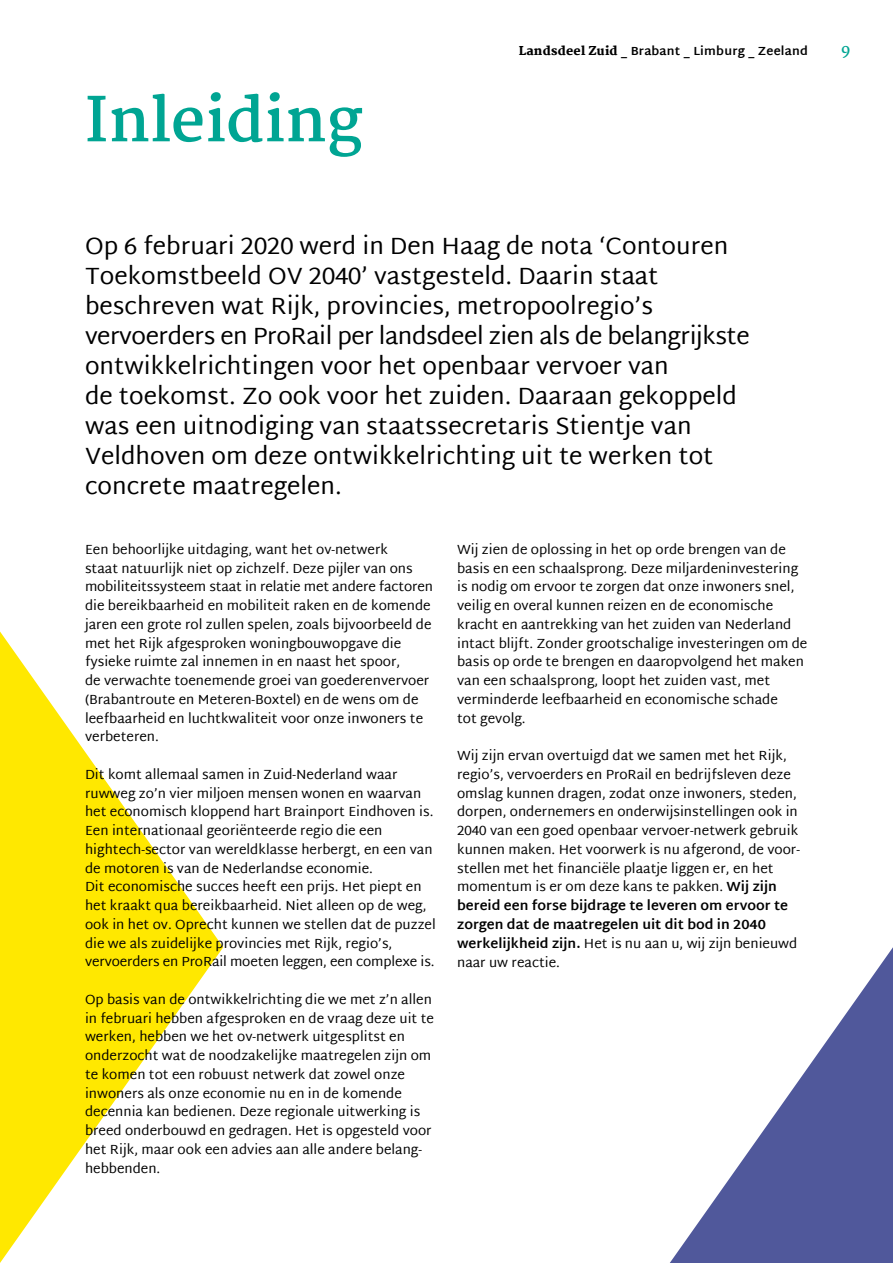
<style>
.page{position:relative;width:893px;height:1263px;background:#fff}
.page>*{position:absolute;margin:0;border:0;box-sizing:border-box;transform-origin:0 0}
.t1{font:700 60px "Martel";color:#00a593}
.t2{font:24px/30px "Martel Sans";color:#000}
.t3{font:700 15px "Martel";color:#00a593}
.t4{font:13.5px/18.8px "Martel Sans";color:#000}
.t5{font:700 12px "Martel Sans";letter-spacing:.02em;color:#000}
.s1{font-family:"Martel";font-weight:800}
.s2{font-weight:700}
</style>
<div class="page">
<svg style="left:670px;top:947px;width:223px;height:316px"></svg>
<svg style="left:0;top:631px;width:223px;height:632px"></svg>
<h1 class="t1" style="left:85px;top:85px;width:279px">Inleiding</h1>
<p class="t5" style="left:519px;top:44px;width:291px"><span class="s1">Landsdeel Zuid</span> _ Brabant _ Limburg _ Zeeland</p>
<p class="t3" style="left:841px;top:41px;width:11px">9</p>
<p class="t2" style="left:85px;top:231px;width:666px">Op 6 februari 2020 werd in Den Haag de nota ‘Contouren Toekomstbeeld OV 2040’ vastgesteld. Daarin staat beschreven wat Rijk, provincies, metropoolregio’s vervoerders en ProRail per landsdeel zien als de belangrijkste ontwikkelrichtingen voor het openbaar vervoer van<br>de toekomst. Zo ook voor het zuiden. Daaraan gekoppeld was een uitnodiging van staatssecretaris Stientje van Veldhoven om deze ontwikkelrichting uit te werken tot concrete maatregelen.</p>
<p class="t4" style="left:85px;top:540px;width:350px">Een behoorlijke uitdaging, want het ov-netwerk<br>staat natuurlijk niet op zichzelf. Deze pijler van ons mobiliteitssysteem staat in relatie met andere factoren die bereikbaarheid en mobiliteit raken en de komende jaren een grote rol zullen spelen, zoals bijvoorbeeld de met het Rijk afgesproken woningbouwopgave die fysieke ruimte zal innemen in en naast het spoor,<br>de verwachte toenemende groei van goederenvervoer (Brabantroute en Meteren-Boxtel) en de wens om de leefbaarheid en luchtkwaliteit voor onze inwoners te verbeteren.</p>
<p class="t4" style="left:85px;top:765px;width:352px">Dit komt allemaal samen in Zuid-Nederland waar ruwweg zo’n vier miljoen mensen wonen en waarvan het economisch kloppend hart Brainport Eindhoven is.<br>Een internationaal georiënteerde regio die een hightech-sector van wereldklasse herbergt, en een van de motoren is van de Nederlandse economie.<br>Dit economische succes heeft een prijs. Het piept en het kraakt qua bereikbaarheid. Niet alleen op de weg, ook in het ov. Oprecht kunnen we stellen dat de puzzel die we als zuidelijke provincies met Rijk, regio’s, vervoerders en ProRail moeten leggen, een complexe is.</p>
<p class="t4" style="left:85px;top:990px;width:351px">Op basis van de ontwikkelrichting die we met z’n allen in februari hebben afgesproken en de vraag deze uit te werken, hebben we het ov-netwerk uitgesplitst en onderzocht wat de noodzakelijke maatregelen zijn om te komen tot een robuust netwerk dat zowel onze inwoners als onze economie nu en in de komende decennia kan bedienen. Deze regionale uitwerking is breed onderbouwd en gedragen. Het is opgesteld voor het Rijk, maar ook een advies aan alle andere belang&shy;hebbenden.</p>
<p class="t4" style="left:457px;top:540px;width:352px">Wij zien de oplossing in het op orde brengen van de basis en een schaalsprong. Deze miljardeninvestering is nodig om ervoor te zorgen dat onze inwoners snel, veilig en overal kunnen reizen en de economische kracht en aantrekking van het zuiden van Nederland intact blijft. Zonder grootschalige investeringen om de basis op orde te brengen en daaropvolgend het maken van een schaalsprong, loopt het zuiden vast, met verminderde leefbaarheid en economische schade<br>tot gevolg.</p>
<p class="t4" style="left:457px;top:746px;width:344px">Wij zijn ervan overtuigd dat we samen met het Rijk, regio’s, vervoerders en ProRail en bedrijfsleven deze omslag kunnen dragen, zodat onze inwoners, steden, dorpen, ondernemers en onderwijsinstellingen ook in 2040 van een goed openbaar vervoer-netwerk gebruik kunnen maken. Het voorwerk is nu afgerond, de voor&shy;stellen met het financiële plaatje liggen er, en het momentum is er om deze kans te pakken. <span class="s2">Wij zijn bereid een forse bijdrage te leveren om ervoor te zorgen dat de maatregelen uit dit bod in 2040 werkelijkheid zijn.</span> Het is nu aan u, wij zijn benieuwd naar uw reactie.</p>
</div>
